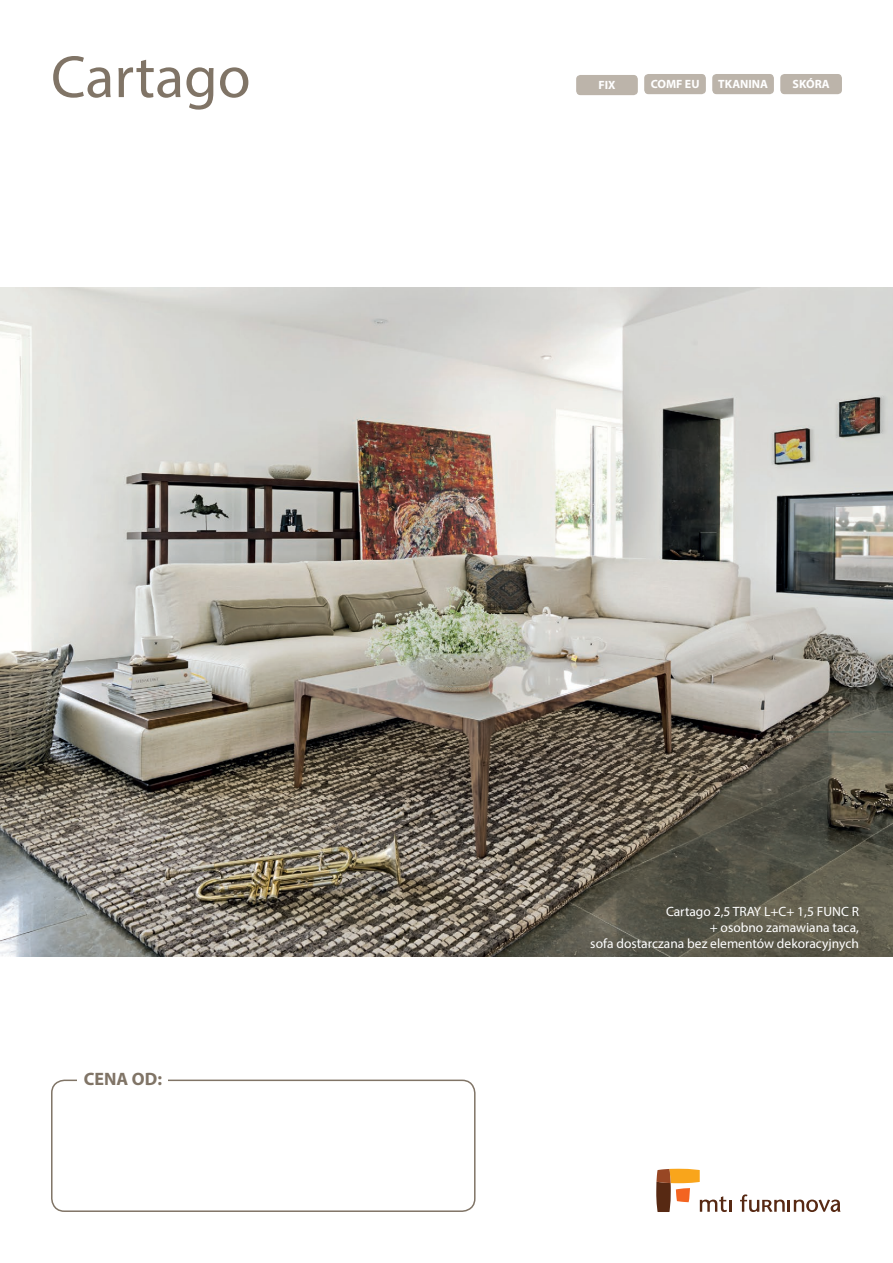
<style>
.page{position:relative;width:893px;height:1263px;background:#fff}
.page>*{position:absolute;margin:0;border:0;box-sizing:border-box;transform-origin:0 0}
.t1{font:60px "Myriad Pro";color:#807466}
.t2{font:700 18px "Myriad Pro";color:#807466}
.t3{font:13.5px/16.2px "Myriad Pro";color:#fff;text-align:right}
.t4{font:700 12px "Myriad Pro";color:#fff}
</style>
<div class="page">
<img style="left:0;top:287px;width:893px;height:670px">
<div style="left:51px;top:1079px;width:425px;height:133px;border:2px solid #807466;border-radius:13px"></div>
<div style="left:78px;top:1072px;width:90px;height:25px;background:#fff"></div>
<svg style="left:656px;top:1169px;width:76px;height:43px"></svg>
<svg style="left:740px;top:1194px;width:100px;height:18px"></svg>
<div style="left:576px;top:75px;width:62px;height:20px;background:#bcb4aa;border-radius:4px"></div>
<div style="left:712px;top:74px;width:62px;height:20px;background:#bcb4aa;border-radius:4px"></div>
<div style="left:780px;top:74px;width:62px;height:20px;background:#bcb4aa;border-radius:4px"></div>
<div style="left:644px;top:74px;width:62px;height:20px;background:#bcb4aa;border-radius:4px"></div>
<h1 class="t1" style="left:51px;top:40px;width:201px">Cartago</h1>
<h2 class="t2" style="left:84px;top:1067px;width:80px">CENA OD:</h2>
<p class="t4" style="left:598px;top:77px;width:19px">FIX</p>
<p class="t4" style="left:651px;top:76px;width:50px">COMF EU</p>
<p class="t4" style="left:718px;top:76px;width:51px">TKANINA</p>
<p class="t4" style="left:793px;top:76px;width:39px">SKÓRA</p>
<p class="t3" style="left:590px;top:903px;width:270px">Cartago 2,5 TRAY L+C+ 1,5 FUNC R<br>+ osobno zamawiana taca,<br>sofa dostarczana bez elementów dekoracyjnych</p>
</div>
